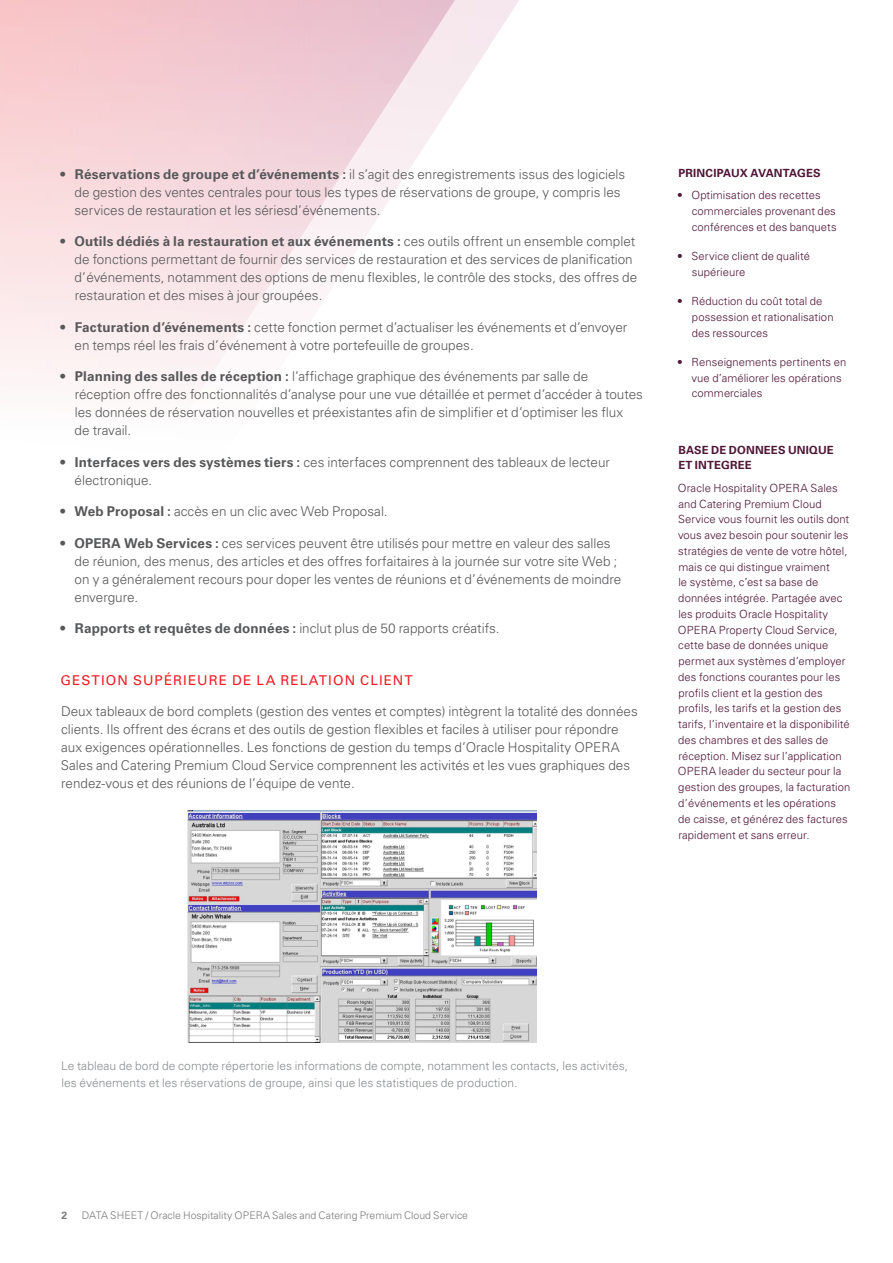
<style>
.page{position:relative;width:893px;height:1263px;background:#fff}
.page>*{position:absolute;margin:0;border:0;box-sizing:border-box;transform-origin:0 0}
.Body_Copy{font:300 13.5px/18px "Univers LT Std";color:#57585a}
.Heading_1{font:13.5px "Univers LT Std";letter-spacing:.085em;color:#ee1d23}
.t1{font:300 12px/16.5px "Univers LT Std";letter-spacing:.005em;color:#8a8c8f}
.Sidebar_Bullet_Dark{font:300 11.25px/15.8px "Univers LT Std";letter-spacing:.005em;color:#4f1636}
.Sidebar_Header{font:700 11.25px/15.8px "Univers LT Std";letter-spacing:.015em;color:#4f1636}
.Legal_Text{font:300 10.5px "Univers LT Std";color:#787a7d}
.Legal_Text-2{font:700 10.5px "Univers LT Std";color:#787a7d}
.s1{font-weight:700}
</style>
<div class="page">
<svg style="left:187px;top:0;width:332px;height:1043px"></svg>
<svg style="left:0;top:0;width:464px;height:740px"></svg>
<img style="left:188px;top:810px;width:349px;height:233px">
<p class="Body_Copy" style="left:75px;top:165px;width:552px;text-indent:-14px"><span class="s1">• Réservations de groupe et d’événements :</span> il s’agit des enregistrements issus des logiciels de gestion des ventes centrales pour tous les types de réservations de groupe, y compris les services de restauration et les sériesd’événements.</p>
<p class="Body_Copy" style="left:75px;top:232px;width:564px;text-indent:-14px"><span class="s1">• Outils dédiés à la restauration et aux événements :</span> ces outils offrent un ensemble complet de fonctions permettant de fournir des services de restauration et des services de planification d’événements, notamment des options de menu flexibles, le contrôle des stocks, des offres de restauration et des mises à jour groupées.</p>
<p class="Body_Copy" style="left:75px;top:318px;width:554px;text-indent:-14px"><span class="s1">• Facturation d’événements :</span> cette fonction permet d’actualiser les événements et d’envoyer en temps réel les frais d’événement à votre portefeuille de groupes.</p>
<p class="Body_Copy" style="left:75px;top:367px;width:570px;text-indent:-14px"><span class="s1">• Planning des salles de réception :</span> l’affichage graphique des événements par salle de réception offre des fonctionnalités d’analyse pour une vue détaillée et permet d’accéder à toutes les données de réservation nouvelles et préexistantes afin de simplifier et d’optimiser les flux<br>de travail.</p>
<p class="Body_Copy" style="left:75px;top:453px;width:537px;text-indent:-14px"><span class="s1">• Interfaces vers des systèmes tiers :</span> ces interfaces comprennent des tableaux de lecteur électronique.</p>
<p class="Body_Copy" style="left:60px;top:502px;width:329px"><span class="s1">• Web Proposal :</span> accès en un clic avec Web Proposal.</p>
<p class="Body_Copy" style="left:75px;top:534px;width:548px;text-indent:-14px"><span class="s1">• OPERA Web Services :</span> ces services peuvent être utilisés pour mettre en valeur des salles de réunion, des menus, des articles et des offres forfaitaires à la journée sur votre site Web ; on y a généralement recours pour doper les ventes de réunions et d’événements de moindre envergure.</p>
<p class="Body_Copy" style="left:60px;top:619px;width:441px"><span class="s1">• Rapports et requêtes de données :</span> inclut plus de 50 rapports créatifs.</p>
<p class="Heading_1" style="left:61px;top:672px;width:354px">GESTION SUPÉRIEURE DE LA RELATION CLIENT</p>
<p class="Body_Copy" style="left:61px;top:703px;width:578px">Deux tableaux de bord complets (gestion des ventes et comptes) intègrent la totalité des données clients. Ils offrent des écrans et des outils de gestion flexibles et faciles à utiliser pour répondre aux exigences opérationnelles. Les fonctions de gestion du temps d’Oracle Hospitality OPERA Sales and Catering Premium Cloud Service comprennent les activités et les vues graphiques des rendez-vous et des réunions de l’équipe de vente.</p>
<p class="Sidebar_Header" style="left:678px;top:165px;width:144px">PRINCIPAUX AVANTAGES</p>
<p class="Sidebar_Bullet_Dark" style="left:692px;top:188px;width:146px;text-indent:-15px">• Optimisation des recettes commerciales provenant des conférences et des banquets</p>
<p class="Sidebar_Bullet_Dark" style="left:692px;top:248px;width:120px;text-indent:-15px">• Service client de qualité supérieure</p>
<p class="Sidebar_Bullet_Dark" style="left:692px;top:293px;width:143px;text-indent:-15px">• Réduction du coût total de possession et rationalisation des ressources</p>
<p class="Sidebar_Bullet_Dark" style="left:692px;top:354px;width:156px;text-indent:-14px">• Renseignements pertinents en vue d’améliorer les opérations commerciales</p>
<p class="Sidebar_Header" style="left:678px;top:442px;width:157px">BASE DE DONNEES UNIQUE<br>ET INTEGREE</p>
<p class="Sidebar_Bullet_Dark" style="left:678px;top:480px;width:174px">Oracle Hospitality OPERA Sales and Catering Premium Cloud<br>Service vous fournit les outils dont vous avez besoin pour soutenir les stratégies de vente de votre hôtel, mais ce qui distingue vraiment<br>le système, c’est sa base de données intégrée. Partagée avec les produits Oracle Hospitality<br>OPERA Property Cloud Service, cette base de données unique permet aux systèmes d’employer des fonctions courantes pour les profils client et la gestion des profils, les tarifs et la gestion des tarifs, l’inventaire et la disponibilité des chambres et des salles de réception. Misez sur l’application<br>OPERA leader du secteur pour la gestion des groupes, la facturation d’événements et les opérations de caisse, et générez des factures rapidement et sans erreur.</p>
<p class="t1" style="left:61px;top:1058px;width:569px">Le tableau de bord de compte répertorie les informations de compte, notamment les contacts, les activités, les événements et les réservations de groupe, ainsi que les statistiques de production.</p>
<p class="Legal_Text-2" style="left:61px;top:1209px;width:7px">2</p>
<p class="Legal_Text" style="left:82px;top:1209px;width:388px">DATA SHEET / Oracle Hospitality OPERA Sales and Catering Premium Cloud Service</p>
</div>
